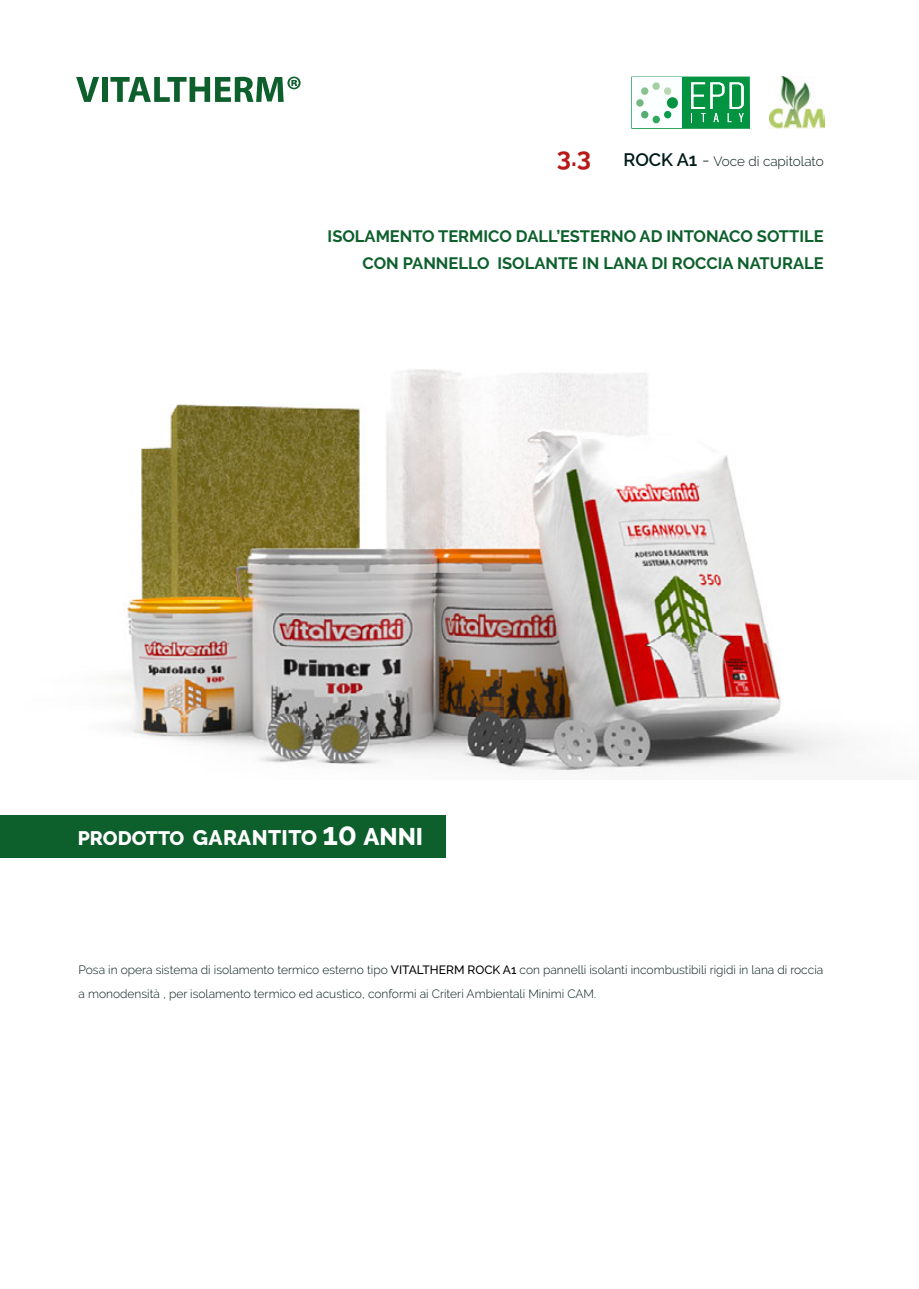
<style>
.page{position:relative;width:919px;height:1289px;background:#fff}
.page>*{position:absolute;margin:0;border:0;box-sizing:border-box;transform-origin:0 0}
.t1{font:700 25.5px "Raleway";color:#b81a1a}
.t2{font:800 21px "Raleway";letter-spacing:.02em;color:#fff}
.t3{font:700 16.5px/27px "Raleway";color:#0d5f2c;text-align:right}
.t4{font:300 13.5px "Raleway";color:#021a19}
.t5{font:300 12px/24px "Raleway";color:#021a19}
.s1{font-weight:600;font-size:18px}
.s2{font-size:18px}
.s3{font-size:19.5px}
.s4{font-weight:700;font-size:31.5px}
.s5{font-size:24px}
.s6{font-weight:500;color:#000}
</style>
<div class="page">
<svg style="left:76px;top:77px;width:23px;height:25px"></svg>
<div style="left:102px;top:77px;width:5px;height:25px;background:#0d5f2c"></div>
<svg style="left:110px;top:77px;width:190px;height:25px"></svg>
<img style="left:115px;top:369px;width:727px;height:404px">
<div style="left:0;top:815px;width:445px;height:42px;background:#0d5f2c"></div>
<div style="left:631px;top:77px;width:119px;height:52px;background:#039442"></div>
<div style="left:632px;top:78px;width:49px;height:50px;background:#fcffff"></div>
<div style="left:666px;top:97px;width:12px;height:11px;background:#039442;border-radius:50%"></div>
<div style="left:636px;top:99px;width:7px;height:8px;background:#73b880;border-radius:50%"></div>
<div style="left:641px;top:111px;width:7px;height:7px;background:#57ad70;border-radius:50%"></div>
<div style="left:652px;top:82px;width:7px;height:8px;background:#a3cfa1;border-radius:50%"></div>
<div style="left:641px;top:87px;width:7px;height:8px;background:#8ac28f;border-radius:50%"></div>
<div style="left:664px;top:87px;width:7px;height:8px;background:#bad9b3;border-radius:50%"></div>
<div style="left:652px;top:116px;width:8px;height:7px;background:#30a65e;border-radius:50%"></div>
<div style="left:664px;top:111px;width:7px;height:7px;background:#059c4f;border-radius:50%"></div>
<svg style="left:691px;top:82px;width:52px;height:40px"></svg>
<img style="left:769px;top:77px;width:55px;height:52px">
<h1 class="t1" style="left:557px;top:142px;width:36px">3.3</h1>
<p class="t4" style="left:623px;top:153px;width:202px"><span class="s1">ROCK A1</span> <span class="s2">-</span> Voce di capitolato</p>
<h3 class="t3" style="left:327px;top:223px;width:497px">ISOLAMENTO TERMICO DALL’ESTERNO AD INTONACO SOTTILE<br>CON PANNELLO ISOLANTE IN LANA DI ROCCIA NATURALE</h3>
<h2 class="t2" style="left:78px;top:825px;width:347px"><span class="s3">PRODOTTO</span> GARANTITO <span class="s4">10</span> <span class="s5">ANNI</span></h2>
<p class="t5" style="left:78px;top:957px;width:746px">Posa in opera sistema di isolamento termico esterno tipo <span class="s6">VITALTHERM ROCK A1</span> con pannelli isolanti incombustibili rigidi in lana di roccia a monodensità , per isolamento termico ed acustico, conformi ai Criteri Ambientali Minimi CAM.</p>
</div>
